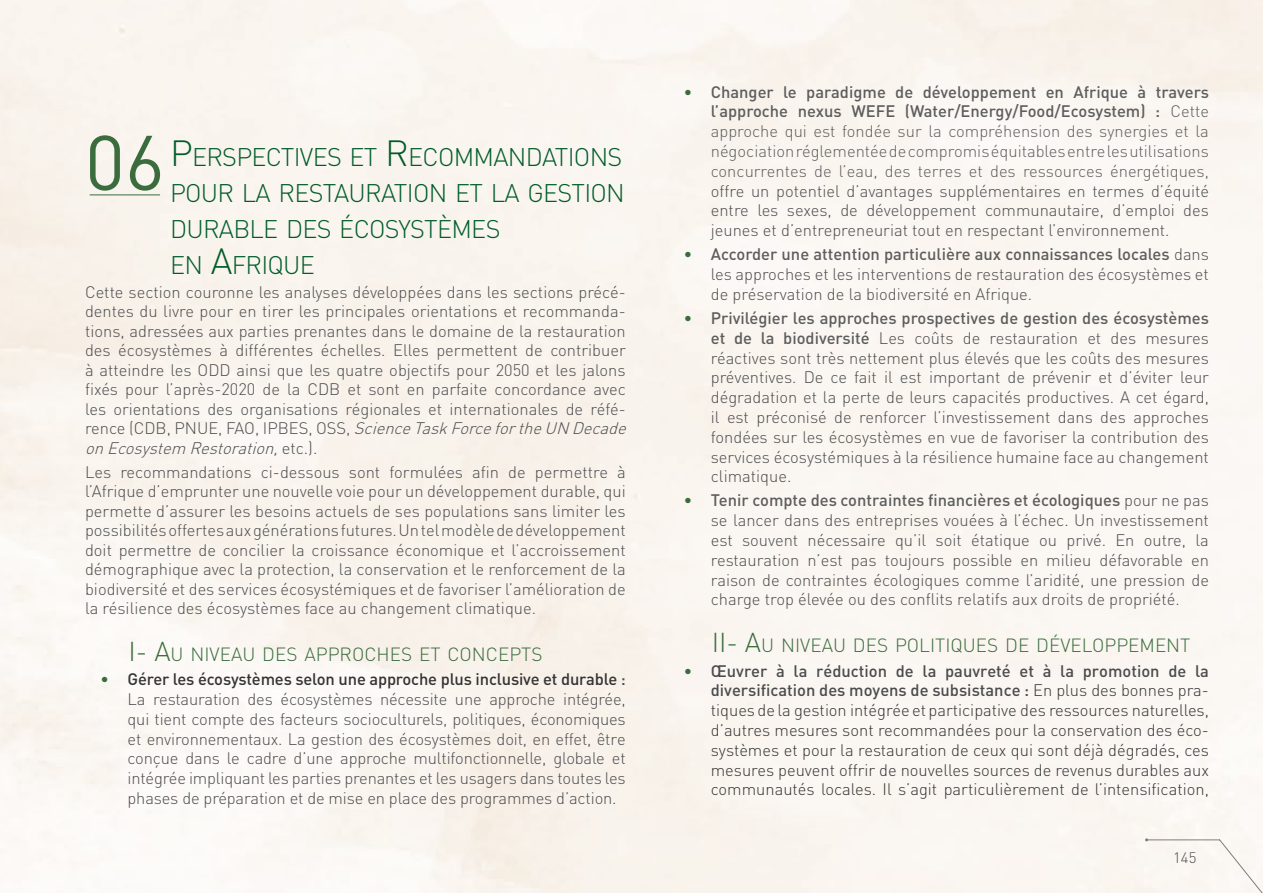
<style>
.page{position:relative;width:1263px;height:893px;background:#fff}
.page>*{position:absolute;margin:0;border:0;box-sizing:border-box;transform-origin:0 0}
.t1{font:76.35px "DIN Pro";color:#3b6c3d}
.t2{font:300 25.2px/36px "DIN Pro";letter-spacing:-.03em;color:#005c29}
.t3{font:300 18.9px "DIN Pro";color:#3b6c3d}
.t4{font:300 16.5px/19.8px "DIN Pro";color:#4b4b4d;text-align:justify}
.t5{font:300 16.5px/19.8px "DIN Pro";color:#333;text-align:justify}
.t6{font:300 16.5px/19.8px "DIN Pro";color:#5d5d5d;text-align:justify}
.t7{font:300 15px "DIN Pro";color:#4b4b4d}
.s1{font-size:36px}
.s2{font-style:italic}
.s3{font-size:27px}
.s4{font-weight:500;color:#3b6c3d}
.s5{font-weight:500;color:#333}
.s6{font-weight:500}
.s7{font-weight:500;color:#5d5d5d}
.s8{font-weight:500;color:#4b4b4d}
</style>
<div class="page">
<hr style="left:1146px;top:839px;width:74px;height:1px;background:#000">
<div style="left:1218px;top:839px;width:45px;height:54px;background:#fbf7f3"></div>
<hr style="left:90px;top:194px;width:70px;height:1px;background:#3b6c3d">
<h1 class="t1" style="left:85px;top:111px;width:81px">06</h1>
<h2 class="t2" style="left:170px;top:138px;width:456px"><span class="s1">P</span>ERSPECTIVES ET <span class="s1">R</span> ECOMMANDATIONS<br>POUR LA RESTAURATION ET LA GESTION<br>DURABLE DES ÉCOSYSTÈMES<br>EN <span class="s1">A</span>FRIQUE</h2>
<p class="t4" style="left:85px;top:281px;width:548px;text-align:left">Cette section couronne les analyses développées dans les sections précé&shy;dentes du livre pour en tirer les principales orientations et recommanda&shy;tions, adressées aux parties prenantes dans le domaine de la restauration des écosystèmes à différentes échelles. Elles permettent de contribuer à atteindre les ODD ainsi que les quatre objectifs pour 2050 et les jalons fixés pour l’après-2020 de la CDB et sont en parfaite concordance avec les orientations des organisations régionales et internationales de réfé&shy;re n c e ( C D B , P N U E , FA O , I P B E S , O S S , <span class="s2">ScienceTaskForcefortheUN Decade onEcosystem Restoration,</span>e t c . ) .</p>
<p class="t4" style="left:85px;top:461px;width:542px">Les recommandations ci-dessous sont formulées afin de permettre à l’Afrique d’emprunter une nouvelle voie pour un développement durable, qui permette d’assurer les besoins actuels de ses populations sans limiter les possibilités offertes aux générations futures. Un tel modèle de développement doit permettre de concilier la croissance économique et l’accroissement démographique avec la protection, la conservation et le renforcement de la biodiversité et des services écosystémiques et de favoriser l’amélioration de la résilience des écosystèmes face au changement climatique.</p>
<p class="t3" style="left:129px;top:641px;width:413px"><span class="s3">I- A</span>U NIVEAU DES APPROCHES ET CONCEPTS</p>
<p class="t4" style="left:128px;top:669px;width:500px;text-indent:-27px"><span class="s4">•</span> <span class="s5">Gérer les écosystèmes selon une approche plus inclusive et durable</span> <span class="s6">:<br></span>La restauration des écosystèmes nécessite une approche intégrée, qui tient compte des facteurs socioculturels, politiques, économiques et environnementaux. La gestion des écosystèmes doit, en effet, être conçue dans le cadre d’une approche multifonctionnelle, globale et intégrée impliquant les parties prenantes et les usagers dans toutes les phases de préparation et de mise en place des programmes d’action.</p>
<p class="t6" style="left:711px;top:81px;width:500px;text-indent:-27px"><span class="s4">•</span> <span class="s6">Changer le paradigme de développement en Afrique à travers l’approche nexus WEFE (Water/Energy/Food/Ecosystem) :</span> Cette approche qui est fondée sur la compréhension des synergies et la négociation réglementée de compromis équitables entre les utilisations concurrentes de l’eau, des terres et des ressources énergétiques,</p>
<p class="t4" style="left:711px;top:180px;width:500px">offre un potentiel d’avantages supplémentaires en termes d’équité entre les sexes, de développement communautaire, d’emploi des jeunes et d’entrepreneuriat tout en respectant l’environnement.</p>
<p class="t4" style="left:711px;top:244px;width:500px;text-indent:-27px"><span class="s4">•</span> <span class="s7">Accorder une attention particulière aux connaissances locales</span> dans les approches et les interventions de restauration des écosystèmes et de préservation de la biodiversité en Afrique.</p>
<p class="t4" style="left:711px;top:307px;width:500px;text-indent:-27px"><span class="s4">•</span> <span class="s7">Privilégier les approches prospectives de gestion des écosystèmes et de la biodiversité</span> Les coûts de restauration et des mesures réactives sont très nettement plus élevés que les coûts des mesures préventives. De ce fait il est important de prévenir et d’éviter leur dégradation et la perte de leurs capacités productives. A cet égard, il est préconisé de renforcer l’investissement dans des approches fondées sur les écosystèmes en vue de favoriser la contribution des services écosystémiques à la résilience humaine face au changement climatique.</p>
<p class="t4" style="left:711px;top:490px;width:500px;text-indent:-27px"><span class="s4">•</span> <span class="s7">Tenir compte des contraintes financières et écologiques</span> pour ne pas se lancer dans des entreprises vouées à l’échec. Un investissement est souvent nécessaire qu’il soit étatique ou privé. En outre, la restauration n’est pas toujours possible en milieu défavorable en raison de contraintes écologiques comme l’aridité, une pression de charge trop élevée ou des conflits relatifs aux droits de propriété.</p>
<p class="t3" style="left:712px;top:633px;width:480px"><span class="s3">II- A</span>U NIVEAU DES POLITIQUES DE DÉVELOPPEMENT</p>
<p class="t5" style="left:711px;top:660px;width:500px;text-indent:-27px"><span class="s4">•</span> <span class="s8">Œuvrer à la réduction de la pauvreté et à la promotion de la diversification des moyens de subsistance :</span> En plus des bonnes pra&shy;tiques de la gestion intégrée et participative des ressources naturelles, d’autres mesures sont recommandées pour la conservation des éco&shy;systèmes et pour la restauration de ceux qui sont déjà dégradés, ces mesures peuvent offrir de nouvelles sources de revenus durables aux communautés locales. Il s’agit particulièrement de l’intensification,</p>
<p class="t7" style="left:1173px;top:848px;width:25px">145</p>
</div>
